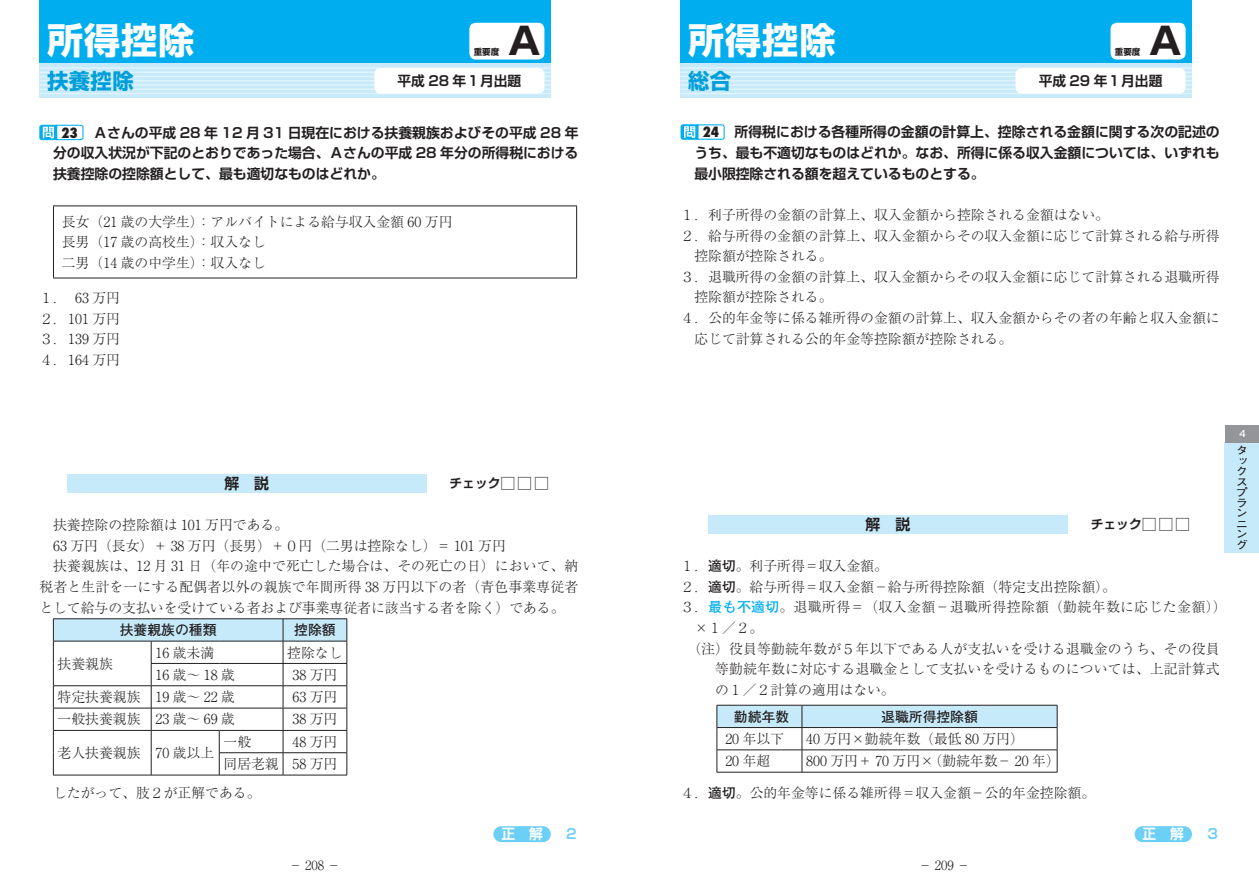
<style>
.page{position:relative;width:1259px;height:893px;background:#fff}
.page>*{position:absolute;margin:0;border:0;box-sizing:border-box;transform-origin:0 0}
.t1{font:37.2px "Shin Go Pro Bold 90 msp RKSJ H";color:#231f20}
.t2{font:36.15px "Shin Go Pro Bold 90 msp RKSJ H";letter-spacing:.025em;color:#fff}
.t3{font:21.3px "Shin Go Pro Bold 90 msp RKSJ H";letter-spacing:.025em;color:#009fda}
.t4{font:14.85px "Shin Go Pro De Bold 90 msp RKSJ H";color:#231f20}
.t5{font:13.8px/20.7px "Ryumin Pro Light 90 msp RKSJ H";color:#231f20}
.t6{font:13.8px/20.7px "Shin Go Pro De Bold 90 msp RKSJ H";color:#231f20;text-align:justify}
.t7{font:13.8px "Ryumin Pro Light 90 msp RKSJ H";letter-spacing:.03em;color:#231f20}
.t8{font:13.8px "Futo Go B101 Pro Bold 90 msp RKSJ H";color:#231f20}
.t9{font:13.8px "Shin Go Pro De Bold 90 msp RKSJ H";color:#fff}
.t10{font:13.8px "Shin Go Pro De Bold 90 msp RKSJ H";color:#6bcff6}
.t11{font:13.65px "Shin Go Pro De Bold 90 msp RKSJ H";color:#231f20}
.t12{font:12.75px "Shin Go Pro De Bold 90 msp RKSJ H";color:#231f20}
.t13{font:12.75px "Ryumin Pro Light 90 msp RKSJ H";color:#231f20}
.t14{font:10.5px/10.5px "Futo Go B101 Pro Bold 90 msp RKSJ H";color:#231f20;scale:1.11 1}
.t15{font:9.6px "Futo Go B101 Pro Bold 90 msp RKSJ H";color:#fff}
.t16{font:8.55px "Shin Go Pro Bold 90 msp RKSJ H";color:#231f20}
.s1{font-family:"Futura";font-weight:800;font-stretch:condensed}
.s2{font-size:14.85px}
.s3{font-family:"Futo Go B101 Pro Bold 90 msp RKSJ H"}
.s4{font-family:"Futo Go B101 Pro Bold 90 msp RKSJ H";color:#00aeef}
</style>
<div class="page">
<div style="left:39px;top:0;width:512px;height:64px;background:#00aeef"></div>
<div style="left:469px;top:23px;width:75px;height:37px;background:#fff;border-radius:6px"></div>
<div style="left:39px;top:64px;width:512px;height:34px;background:#c6eafa"></div>
<hr style="left:39px;top:67px;width:512px;height:2px;background:#e1f4fc">
<hr style="left:39px;top:72px;width:512px;height:1px;background:#e1f4fc">
<hr style="left:39px;top:76px;width:512px;height:1px;background:#e1f4fc">
<hr style="left:39px;top:80px;width:512px;height:2px;background:#e1f4fc">
<hr style="left:39px;top:84px;width:512px;height:2px;background:#e1f4fc">
<hr style="left:39px;top:89px;width:512px;height:1px;background:#e1f4fc">
<hr style="left:39px;top:93px;width:512px;height:1px;background:#e1f4fc">
<div style="left:374px;top:68px;width:170px;height:26px;background:#fff;border-radius:6px"></div>
<hr style="left:53px;top:206px;width:524px;height:1px;background:#231f20">
<hr style="left:53px;top:206px;width:1px;height:72px;background:#231f20">
<hr style="left:576px;top:206px;width:1px;height:72px;background:#231f20">
<hr style="left:53px;top:278px;width:524px;height:1px;background:#231f20">
<div style="left:67px;top:474px;width:359px;height:19px;background:#c6eafa"></div>
<hr style="left:53px;top:618px;width:98px;height:1px;background:#231f20">
<hr style="left:151px;top:618px;width:196px;height:1px;background:#231f20">
<svg style="left:53px;top:619px;width:294px;height:156px"></svg>
<hr style="left:53px;top:775px;width:294px;height:1px;background:#231f20">
<svg style="left:39px;top:124px;width:45px;height:17px"></svg>
<div style="left:493px;top:826px;width:58px;height:16px;background:#6bcff6;border-radius:8px"></div>
<div style="left:680px;top:0;width:512px;height:64px;background:#00aeef"></div>
<div style="left:1110px;top:23px;width:75px;height:37px;background:#fff;border-radius:6px"></div>
<div style="left:680px;top:64px;width:512px;height:34px;background:#c6eafa"></div>
<hr style="left:680px;top:67px;width:512px;height:2px;background:#e1f4fc">
<hr style="left:680px;top:72px;width:512px;height:1px;background:#e1f4fc">
<hr style="left:680px;top:76px;width:512px;height:1px;background:#e1f4fc">
<hr style="left:680px;top:80px;width:512px;height:2px;background:#e1f4fc">
<hr style="left:680px;top:84px;width:512px;height:2px;background:#e1f4fc">
<hr style="left:680px;top:89px;width:512px;height:1px;background:#e1f4fc">
<hr style="left:680px;top:93px;width:512px;height:1px;background:#e1f4fc">
<div style="left:1015px;top:68px;width:170px;height:26px;background:#fff;border-radius:6px"></div>
<div style="left:1225px;top:442px;width:34px;height:111px;background:#c6eafa"></div>
<div style="left:1225px;top:425px;width:34px;height:17px;background:#939598"></div>
<div style="left:708px;top:515px;width:359px;height:19px;background:#c6eafa"></div>
<svg style="left:716px;top:705px;width:342px;height:67px"></svg>
<hr style="left:716px;top:772px;width:341px;height:1px;background:#231f20">
<svg style="left:680px;top:124px;width:45px;height:16px"></svg>
<div style="left:1134px;top:826px;width:58px;height:16px;background:#6bcff6;border-radius:8px"></div>
<h2 class="t2" style="left:47px;top:12px;width:149px">所得控除</h2>
<p class="t16" style="left:474px;top:45px;width:27px">重要度</p>
<h1 class="t1" style="left:508px;top:11px;width:34px">A</h1>
<h3 class="t3" style="left:47px;top:64px;width:88px">扶養控除</h3>
<p class="t6" style="left:53px;top:120px;width:527px;text-indent:8px"><span class="s1">23</span> Ａさんの平成 28 年 12 月 31 日現在における扶養親族およびその平成 28 年分の収入状況が下記のとおりであった場合、Ａさんの平成 28 年分の所得税における扶養控除の控除額として、最も適切なものはどれか。</p>
<p class="t5" style="left:62px;top:210px;width:392px">長女（21 歳の大学生）：アルバイトによる給与収入金額 60 万円長男（17 歳の高校生）：収入なし<br>二男（14 歳の中学生）：収入なし</p>
<p class="t5" style="left:39px;top:286px;width:82px;text-align:justify">１． 63 万円２． 101 万円３． 139 万円４． 164 万円</p>
<p class="t11" style="left:397px;top:70px;width:125px">平成 28 年１月出題</p>
<p class="t4" style="left:224px;top:471px;width:46px">解　説</p>
<p class="t12" style="left:449px;top:473px;width:101px">チェック<span class="s2">□□□</span></p>
<p class="t5" style="left:39px;top:513px;width:540px">　扶養控除の控除額は 101 万円である。<br>　63 万円（長女）＋ 38 万円（長男）＋０円（二男は控除なし）＝ 101 万円<br>　扶養親族は、12 月 31 日（年の途中で死亡した場合は、その死亡の日）において、納税者と生計を一にする配偶者以外の親族で年間所得 38 万円以下の者（青色事業専従者として給与の支払いを受けている者および事業専従者に該当する者を除く）である。</p>
<p class="t8" style="left:120px;top:619px;width:98px">扶養親族の種類</p>
<p class="t8" style="left:294px;top:619px;width:43px">控除額</p>
<p class="t5" style="left:58px;top:652px;width:57px">扶養親族</p>
<p class="t5" style="left:155px;top:641px;width:60px">16 歳未満</p>
<p class="t5" style="left:287px;top:641px;width:57px">控除なし</p>
<p class="t5" style="left:155px;top:663px;width:81px">16 歳～ 18 歳</p>
<p class="t5" style="left:292px;top:663px;width:46px">38 万円</p>
<p class="t5" style="left:58px;top:685px;width:179px">特定扶養親族 19 歳～ 22 歳</p>
<p class="t5" style="left:292px;top:685px;width:46px">63 万円</p>
<p class="t5" style="left:58px;top:708px;width:179px">一般扶養親族 23 歳～ 69 歳</p>
<p class="t5" style="left:292px;top:708px;width:46px">38 万円</p>
<p class="t5" style="left:58px;top:741px;width:158px">老人扶養親族 70 歳以上</p>
<p class="t5" style="left:223px;top:730px;width:29px">一般</p>
<p class="t5" style="left:223px;top:729px;width:115px;line-height:22.4px;text-align:right">48 万円<br>同居老親 58 万円</p>
<p class="t5" style="left:39px;top:782px;width:223px">　したがって、肢２が正解である。</p>
<p class="t13" style="left:289px;top:855px;width:53px">－ 208 －</p>
<p class="t9" style="left:501px;top:823px;width:43px">正　解</p>
<p class="t10" style="left:564px;top:823px;width:15px">２</p>
<h2 class="t2" style="left:688px;top:12px;width:149px">所得控除</h2>
<p class="t16" style="left:1115px;top:45px;width:27px">重要度</p>
<h1 class="t1" style="left:1149px;top:11px;width:34px">A</h1>
<h3 class="t3" style="left:688px;top:64px;width:45px">総合</h3>
<p class="t11" style="left:1038px;top:70px;width:125px">平成 29 年１月出題</p>
<p class="t6" style="left:694px;top:120px;width:527px;text-indent:8px"><span class="s1">24</span> 所得税における各種所得の金額の計算上、控除される金額に関する次の記述のうち、最も不適切なものはどれか。なお、所得に係る収入金額については、いずれも最小限控除される額を超えているものとする。</p>
<p class="t5" style="left:680px;top:203px;width:430px">１．利子所得の金額の計算上、収入金額から控除される金額はない。</p>
<p class="t5" style="left:680px;top:224px;width:540px">２．給与所得の金額の計算上、収入金額からその収入金額に応じて計算される給与所得</p>
<p class="t5" style="left:694px;top:245px;width:140px">控除額が控除される。</p>
<p class="t5" style="left:680px;top:265px;width:540px">３．退職所得の金額の計算上、収入金額からその収入金額に応じて計算される退職所得</p>
<p class="t5" style="left:694px;top:286px;width:140px">控除額が控除される。</p>
<p class="t5" style="left:680px;top:306px;width:540px">４．公的年金等に係る雑所得の金額の計算上、収入金額からその者の年齢と収入金額に</p>
<p class="t5" style="left:694px;top:327px;width:319px">応じて計算される公的年金等控除額が控除される。</p>
<p class="t4" style="left:865px;top:512px;width:46px">解　説</p>
<p class="t12" style="left:1090px;top:514px;width:101px">チェック<span class="s2">□□□</span></p>
<p class="t5" style="left:680px;top:554px;width:209px">１．<span class="s3">適切</span>。利子所得＝収入金額。</p>
<p class="t5" style="left:680px;top:575px;width:437px">２．<span class="s3">適切</span>。給与所得＝収入金額－給与所得控除額（特定支出控除額）。</p>
<p class="t7" style="left:680px;top:596px;width:547px">３．<span class="s4">最も不適切</span>。退職所得＝（収入金額－退職所得控除額（勤続年数に応じた金額））</p>
<p class="t5" style="left:694px;top:616px;width:71px">×１／２。</p>
<p class="t5" style="left:687px;top:637px;width:534px">（注 ）役員等勤続年数が５年以下である人が支払いを受ける退職金のうち、その役員</p>
<p class="t5" style="left:715px;top:658px;width:506px">等勤続年数に対応する退職金として支払いを受けるものについては、上記計算式</p>
<p class="t5" style="left:715px;top:678px;width:181px">の１／２計算の適用はない。</p>
<p class="t8" style="left:734px;top:705px;width:57px">勤続年数</p>
<p class="t8" style="left:881px;top:705px;width:98px">退職所得控除額</p>
<p class="t5" style="left:725px;top:727px;width:60px">20 年以下</p>
<p class="t5" style="left:806px;top:727px;width:219px">40 万円×勤続年数（最低 80 万円）</p>
<p class="t5" style="left:725px;top:750px;width:46px">20 年超</p>
<p class="t5" style="left:806px;top:750px;width:255px">800 万円＋ 70 万円×（勤続年数－ 20 年）</p>
<p class="t5" style="left:680px;top:781px;width:416px">４．<span class="s3">適切</span>。公的年金等に係る雑所得＝収入金額－公的年金控除額。</p>
<p class="t13" style="left:918px;top:855px;width:53px">－ 209 －</p>
<p class="t9" style="left:1142px;top:823px;width:43px">正　解</p>
<p class="t10" style="left:1205px;top:823px;width:15px">３</p>
<p class="t15" style="left:1237px;top:426px;width:11px">４</p>
<p class="t14" style="left:1236px;top:444px;width:12px">タックスプランニング</p>
</div>
